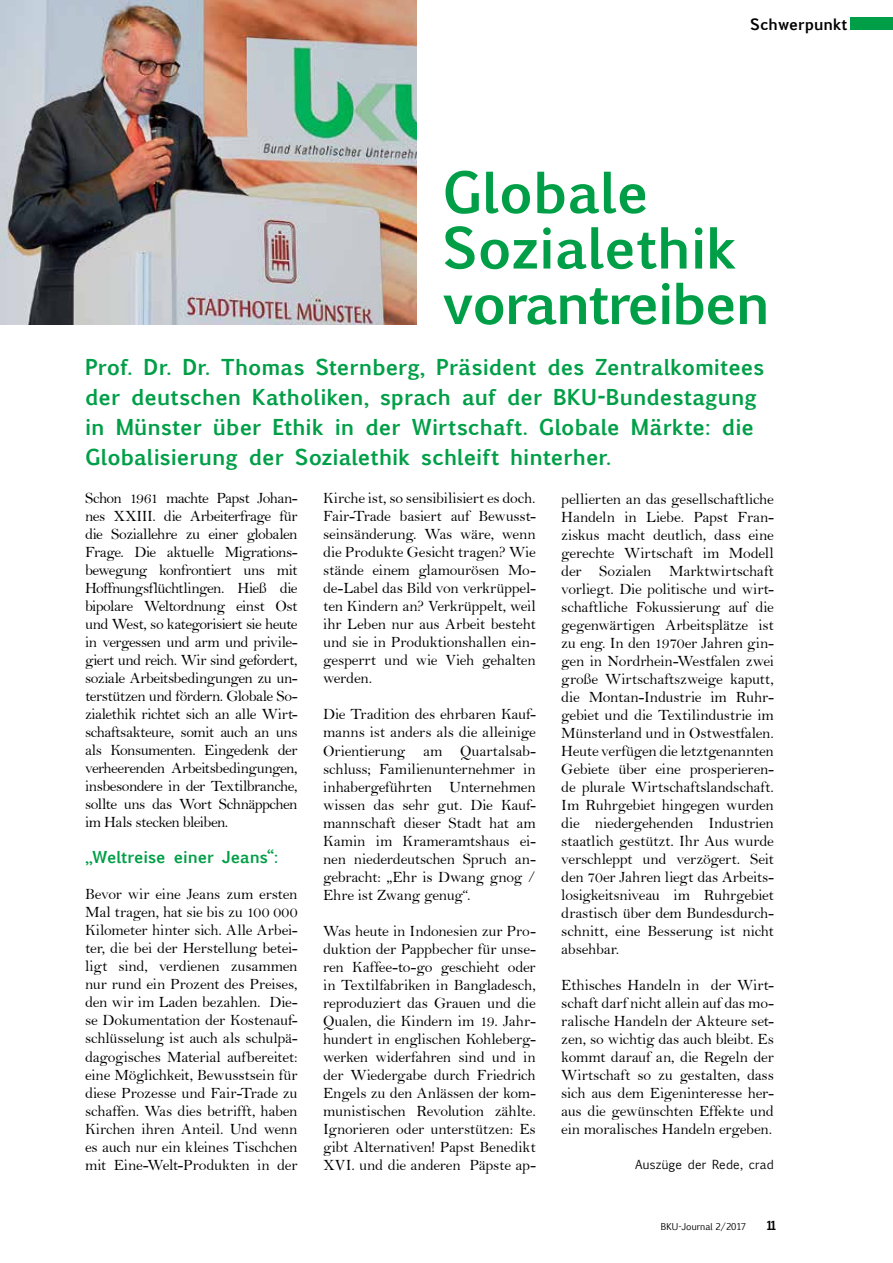
<style>
.page{position:relative;width:893px;height:1263px;background:#fff}
.page>*{position:absolute;margin:0;border:0;box-sizing:border-box;transform-origin:0 0}
.t1{font:700 54px/55.5px "Euphemia UCAS";color:#009f47}
.t2{font:700 21px/30px "Euphemia UCAS";color:#009f47}
.t3{font:15.75px/18px "Bell";letter-spacing:-.015em;color:#000;text-align:justify}
.t4{font:700 15.75px "Euphemia UCAS";color:#009f47}
.t5{font:700 15px "Euphemia UCAS";color:#000}
.t6{font:12px "Euphemia CAS";letter-spacing:.015em;color:#000}
.t7{font:700 12px "Euphemia UCAS";color:#000}
.t8{font:9px "Euphemia CAS";color:#000}
</style>
<div class="page">
<div style="left:850px;top:17px;width:43px;height:13px;background:#009f47"></div>
<img style="left:0;top:0;width:417px;height:324px">
<p class="t5" style="left:750px;top:13px;width:98px">Schwerpunkt</p>
<h1 class="t1" style="left:442px;top:166px;width:329px">Globale<br>Sozialethik vorantreiben</h1>
<p class="t2" style="left:85px;top:353px;width:681px">Prof. Dr. Dr. Thomas Sternberg, Präsident des Zentralkomitees der deutschen Katholiken, sprach auf der BKU-Bundestagung in Münster über Ethik in der Wirtschaft. Globale Märkte: die Globalisierung der Sozialethik schleift hinterher.</p>
<p class="t3" style="left:85px;top:489px;width:214px">Schon 1961 machte Papst Johan&shy;nes XXIII. die Arbeiterfrage für die Soziallehre zu einer globalen Frage. Die aktuelle Migrations&shy;bewegung konfrontiert uns mit Hoffnungsflüchtlingen. Hieß die bipolare Weltordnung einst Ost und West, so kategorisiert sie heute in vergessen und arm und privile&shy;giert und reich. Wir sind gefordert, soziale Arbeitsbedingungen zu un&shy;terstützen und fördern. Globale So&shy;zialethik richtet sich an alle Wirt&shy;schaftsakteure, somit auch an uns als Konsumenten. Eingedenk der verheerenden Arbeitsbedingungen, insbesondere in der Textilbranche, sollte uns das Wort Schnäppchen im Hals stecken bleiben.</p>
<p class="t4" style="left:85px;top:846px;width:195px">„Weltreise einer Jeans“:</p>
<p class="t3" style="left:85px;top:885px;width:214px">Bevor wir eine Jeans zum ersten Mal tragen, hat sie bis zu 100 000<br>Kilometer hinter sich. Alle Arbei&shy;ter, die bei der Herstellung betei&shy;ligt sind, verdienen zusammen nur rund ein Prozent des Preises, den wir im Laden bezahlen. Die&shy;se Dokumentation der Kostenauf&shy;schlüsselung ist auch als schulpä&shy;dagogisches Material aufbereitet: eine Möglichkeit, Bewusstsein für diese Prozesse und Fair-Trade zu schaffen. Was dies betrifft, haben Kirchen ihren Anteil. Und wenn es auch nur ein kleines Tischchen mit Eine-Welt-Produkten in der</p>
<p class="t3" style="left:323px;top:489px;width:214px">Kirche ist, so sensibilisiert es doch.<br>Fair-Trade basiert auf Bewusst&shy;seinsänderung. Was wäre, wenn die Produkte Gesicht tragen? Wie stände einem glamourösen Mo&shy;de-Label das Bild von verkrüppel&shy;ten Kindern an? Verkrüppelt, weil ihr Leben nur aus Arbeit besteht und sie in Produktionshallen ein&shy;gesperrt und wie Vieh gehalten werden.</p>
<p class="t3" style="left:323px;top:705px;width:214px">Die Tradition des ehrbaren Kauf&shy;manns ist anders als die alleinige Orientierung am Quartalsab&shy;schluss; Familienunternehmer in inhabergeführten Unternehmen wissen das sehr gut. Die Kauf&shy;mannschaft dieser Stadt hat am Kamin im Krameramtshaus ei&shy;nen niederdeutschen Spruch an&shy;gebracht: „Ehr is Dwang gnog / Ehre ist Zwang genug“.</p>
<p class="t3" style="left:323px;top:921px;width:214px">Was heute in Indonesien zur Pro&shy;duktion der Pappbecher für unse&shy;ren Kaffee-to-go geschieht oder in Textilfabriken in Bangladesch, reproduziert das Grauen und die Qualen, die Kindern im 19. Jahr&shy;hundert in englischen Kohleberg&shy;werken widerfahren sind und in der Wiedergabe durch Friedrich Engels zu den Anlässen der kom&shy;munistischen Revolution zählte.<br>Ignorieren oder unterstützen: Es gibt Alternativen! Papst Benedikt XVI. und die anderen Päpste ap-</p>
<p class="t3" style="left:561px;top:489px;width:214px">pellierten an das gesellschaftliche Handeln in Liebe. Papst Fran&shy;ziskus macht deutlich, dass eine gerechte Wirtschaft im Modell der Sozialen Marktwirtschaft vorliegt. Die politische und wirt&shy;schaftliche Fokussierung auf die gegenwärtigen Arbeitsplätze ist zu eng. In den 1970er Jahren gin&shy;gen in Nordrhein-Westfalen zwei große Wirtschaftszweige kaputt, die Montan-Industrie im Ruhr&shy;gebiet und die Textilindustrie im Münsterland und in Ostwestfalen.<br>Heute verfügen die letztgenannten Gebiete über eine prosperieren&shy;de plurale Wirtschaftslandschaft.<br>Im Ruhrgebiet hingegen wurden die niedergehenden Industrien staatlich gestützt. Ihr Aus wurde verschleppt und verzögert. Seit den 70er Jahren liegt das Arbeits&shy;losigkeitsniveau im Ruhrgebiet drastisch über dem Bundesdurch&shy;schnitt, eine Besserung ist nicht absehbar.</p>
<p class="t3" style="left:561px;top:975px;width:214px">Ethisches Handeln in der Wirt&shy;schaft darf nicht allein auf das mo&shy;ralische Handeln der Akteure set&shy;zen, so wichtig das auch bleibt. Es kommt darauf an, die Regeln der Wirtschaft so zu gestalten, dass sich aus dem Eigeninteresse her&shy;aus die gewünschten Effekte und ein moralisches Handeln ergeben.</p>
<p class="t6" style="left:635px;top:1156px;width:140px">Auszüge der Rede, crad</p>
<p class="t8" style="left:661px;top:1220px;width:87px">BKU-Journal 2/2017</p>
<p class="t7" style="left:767px;top:1216px;width:11px">11</p>
</div>
